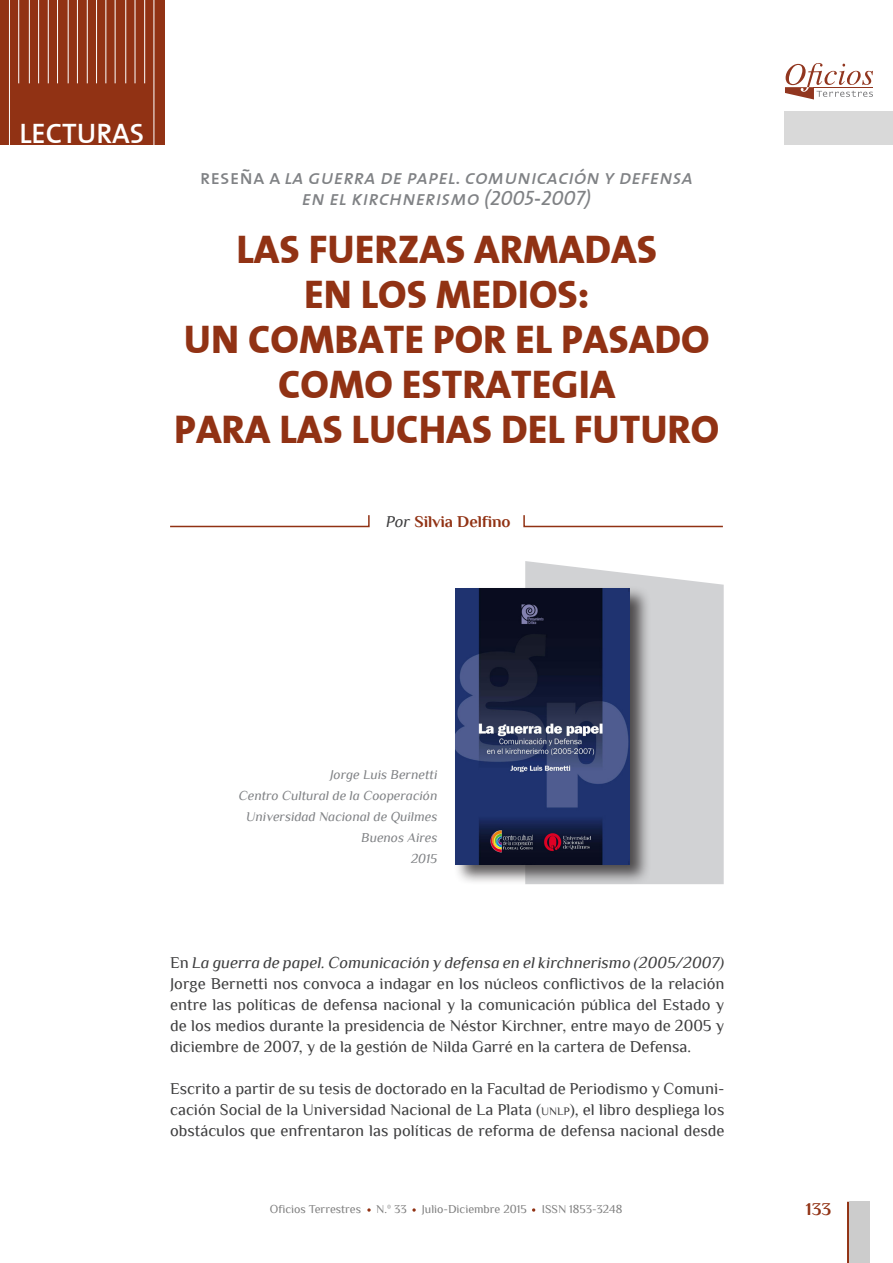
<style>
.page{position:relative;width:893px;height:1263px;background:#fff}
.page>*{position:absolute;margin:0;border:0;box-sizing:border-box;transform-origin:0 0}
.titulo1_articulo{font:40.5px/45px "The Sans Extra Bold Caps";color:#913214;text-align:center}
.t1{font:28.5px "The Sans Semi Bold Caps";color:#fff}
.volanta{font:italic 21px "The Sans Caps";color:#808285}
.t2{font:700 18px "Philosopher";color:#913214}
.tx_principal{font:16.5px/21px "Philosopher";color:#3e3e3f;text-align:justify}
.nombre_autor{font:700 16.5px "Philosopher";color:#913214}
.t3{font:italic 13.5px "Philosopher";color:#808285}
.t4{font:12px "Philosopher";color:#808080}
.s1{font-style:normal}
.s2{font-weight:400;font-style:italic;color:#3e3e3f}
.s3{font-style:italic}
.s4{font-size:11.55px}
</style>
<div class="page">
<div style="left:785px;top:111px;width:108px;height:34px;background:#d9d9d9"></div>
<svg style="left:785px;top:63px;width:88px;height:36px"></svg>
<svg style="left:170px;top:515px;width:200px;height:13px"></svg>
<svg style="left:523px;top:515px;width:200px;height:13px"></svg>
<svg style="left:525px;top:561px;width:199px;height:323px;background:#d5d6d7"></svg>
<div style="left:0;top:0;width:165px;height:145px;background:#913214"></div>
<hr style="left:9px;top:0;width:1px;height:151px;background:#fff">
<hr style="left:106px;top:0;width:1px;height:83px;background:#fff">
<hr style="left:87px;top:0;width:1px;height:83px;background:#fff">
<hr style="left:48px;top:0;width:1px;height:83px;background:#fff">
<hr style="left:144px;top:0;width:1px;height:83px;background:#fff">
<hr style="left:29px;top:0;width:1px;height:83px;background:#fff">
<hr style="left:126px;top:0;width:1px;height:83px;background:#fff">
<hr style="left:68px;top:0;width:1px;height:83px;background:#fff">
<hr style="left:18px;top:0;width:1px;height:83px;background:#fff">
<hr style="left:115px;top:0;width:1px;height:83px;background:#fff">
<hr style="left:96px;top:0;width:1px;height:83px;background:#fff">
<hr style="left:57px;top:0;width:1px;height:83px;background:#fff">
<hr style="left:154px;top:0;width:1px;height:151px;background:#fff">
<hr style="left:38px;top:0;width:1px;height:83px;background:#fff">
<hr style="left:135px;top:0;width:1px;height:83px;background:#fff">
<hr style="left:77px;top:0;width:1px;height:83px;background:#fff">
<div style="left:453px;top:586px;width:198px;height:299px;background:#231f20;opacity:.75"></div>
<img style="left:455px;top:588px;width:175px;height:276px">
<hr style="left:847px;top:1202px;width:3px;height:61px;background:#913214">
<div style="left:849px;top:1202px;width:21px;height:61px;background:#ccc"></div>
<p class="t1" style="left:19px;top:110px;width:126px">LECTURAS</p>
<p class="volanta" style="left:200px;top:160px;width:495px"><span class="s1">reseña a</span> la guerra de papel. comunicación y defensa</p>
<p class="volanta" style="left:302px;top:181px;width:291px">en el kirchnerismo (2005-2007)</p>
<p class="titulo1_articulo" style="left:237px;top:226px;width:422px">LAS FUERZAS ARMADAS</p>
<p class="titulo1_articulo" style="left:304px;top:271px;width:287px">EN LOS MEDIOS:</p>
<p class="titulo1_articulo" style="left:184px;top:316px;width:527px">UN COMBATE POR EL PASADO<br>COMO ESTRATEGIA</p>
<p class="titulo1_articulo" style="left:174px;top:406px;width:546px">PARA LAS LUCHAS DEL FUTURO</p>
<p class="nombre_autor" style="left:386px;top:513px;width:126px"><span class="s2">Por</span> Silvia Delfino</p>
<p class="t3" style="left:330px;top:768px;width:109px">Jorge Luis Bernetti</p>
<p class="t3" style="left:239px;top:789px;width:200px">Centro Cultural de la Cooperación</p>
<p class="t3" style="left:246px;top:810px;width:193px">Universidad Nacional de Quilmes</p>
<p class="t3" style="left:361px;top:831px;width:78px">Buenos Aires</p>
<p class="t3" style="left:411px;top:852px;width:28px">2015</p>
<p class="tx_principal" style="left:170px;top:952px;width:556px">En <span class="s3">La guerra de papel. Comunicación y defensa en el kirchnerismo (2005/2007)<br></span>Jorge Bernetti nos convoca a indagar en los núcleos conflictivos de la relación entre las políticas de defensa nacional y la comunicación pública del Estado y de los medios durante la presidencia de Néstor Kirchner, entre mayo de 2005 y diciembre de 2007, y de la gestión de Nilda Garré en la cartera de Defensa.</p>
<p class="tx_principal" style="left:170px;top:1078px;width:556px">Escrito a partir de su tesis de doctorado en la Facultad de Periodismo y Comuni&shy;cación Social de la Universidad Nacional de La Plata (<span class="s4">unlp</span>), el libro despliega los obstáculos que enfrentaron las políticas de reforma de defensa nacional desde</p>
<p class="t4" style="left:270px;top:1203px;width:93px">Oficios Terrestres</p>
<p class="t4" style="left:376px;top:1203px;width:32px">N.º 33</p>
<p class="t4" style="left:422px;top:1203px;width:106px">Julio-Diciembre 2015</p>
<p class="t4" style="left:542px;top:1203px;width:82px">ISSN 1853-3248</p>
<p class="t2" style="left:806px;top:1199px;width:27px">133</p>
</div>
